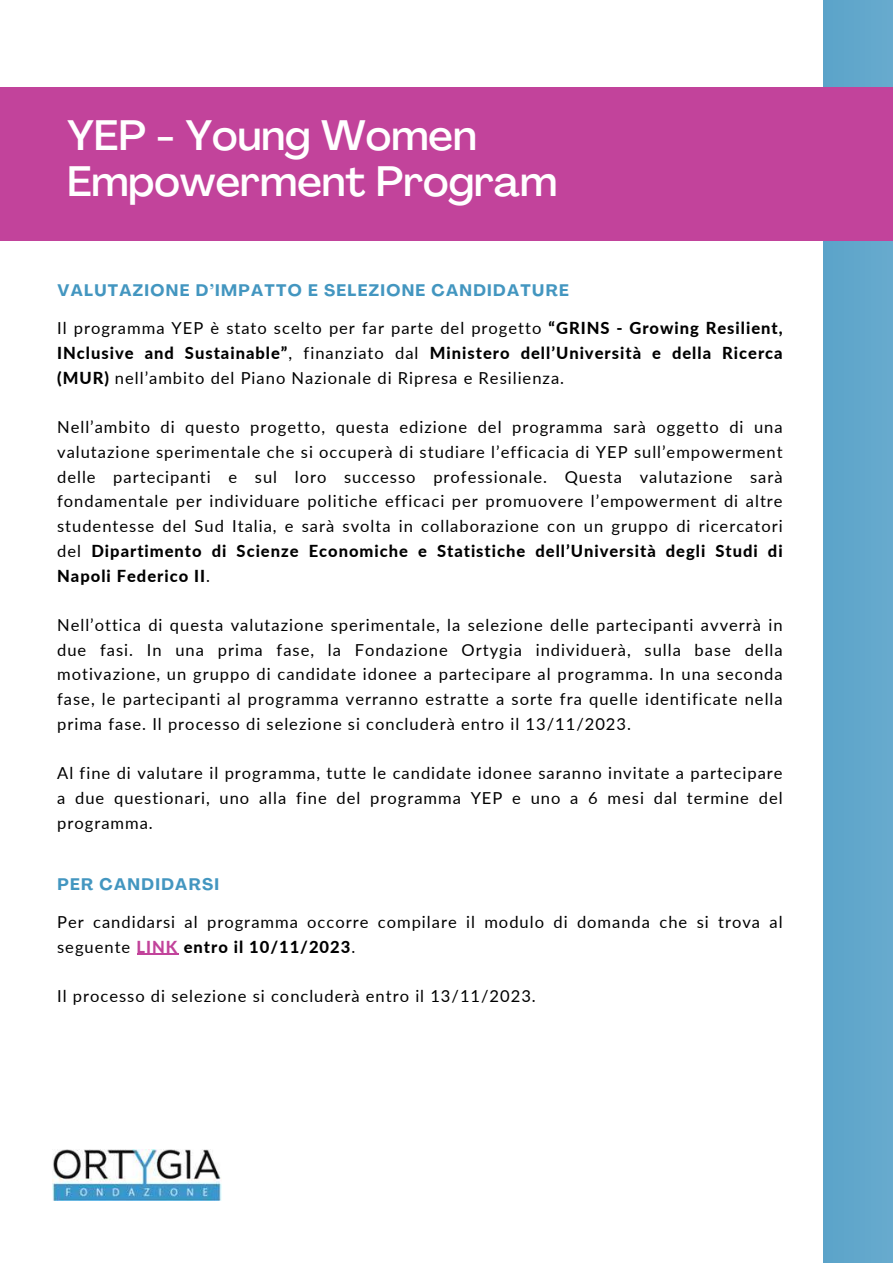
<style>
.page{position:relative;width:893px;height:1264px;background:#fff}
.page>*{position:absolute;margin:0;border:0;box-sizing:border-box;transform-origin:0 0}
.t1{font:500 42px/46px "Agrandir";color:#fff}
.t2{font:16.5px/24.8px "Lato";letter-spacing:.06em;color:#000;text-align:justify}
.t3{font:700 16.5px "Agrandir";letter-spacing:.08em;color:#4396c0}
.s1{font-weight:800}
.s2{font-weight:800;color:#c2439b}
</style>
<div class="page">
<div style="left:823px;top:0;width:69px;height:1262px;background:#61a7cb"></div>
<div style="left:0;top:87px;width:892px;height:153px;background:#c2439b"></div>
<img style="left:53px;top:1149px;width:169px;height:51px">
<hr style="left:137px;top:953px;width:41px;height:1px;background:#c2439b">
<h1 class="t1" style="left:67px;top:117px;width:491px">YEP - Young Women<br>Empowerment Program</h1>
<p class="t3" style="left:58px;top:284px;width:513px">VALUTAZIONE D’IMPATTO E SELEZIONE CANDIDATURE</p>
<p class="t2" style="left:57px;top:315px;width:727px">Il programma YEP è stato scelto per far parte del progetto <span class="s1">“GRINS - Growing Resilient, INclusive and Sustainable”</span>, finanziato dal <span class="s1">Ministero dell’Università e della Ricerca (MUR)</span> nell’ambito del Piano Nazionale di Ripresa e Resilienza.</p>
<p class="t2" style="left:57px;top:414px;width:727px">Nell’ambito di questo progetto, questa edizione del programma sarà oggetto di una valutazione sperimentale che si occuperà di studiare l’efficacia di YEP sull’empowerment delle partecipanti e sul loro successo professionale. Questa valutazione sarà fondamentale per individuare politiche efficaci per promuovere l’empowerment di altre studentesse del Sud Italia, e sarà svolta in collaborazione con un gruppo di ricercatori del <span class="s1">Dipartimento di Scienze Economiche e Statistiche dell’Università degli Studi di Napoli Federico II</span>.</p>
<p class="t2" style="left:57px;top:612px;width:727px">Nell’ottica di questa valutazione sperimentale, la selezione delle partecipanti avverrà in due fasi. In una prima fase, la Fondazione Ortygia individuerà, sulla base della motivazione, un gruppo di candidate idonee a partecipare al programma. In una seconda fase, le partecipanti al programma verranno estratte a sorte fra quelle identificate nella prima fase. Il processo di selezione si concluderà entro il 13/11/2023.</p>
<p class="t2" style="left:57px;top:760px;width:727px">Al fine di valutare il programma, tutte le candidate idonee saranno invitate a partecipare a due questionari, uno alla fine del programma YEP e uno a 6 mesi dal termine del programma.</p>
<p class="t3" style="left:58px;top:877px;width:163px">PER CANDIDARSI</p>
<p class="t2" style="left:57px;top:909px;width:727px">Per candidarsi al programma occorre compilare il modulo di domanda che si trova al seguente <span class="s2">LINK</span> <span class="s1">entro il 10/11/2023</span>.</p>
<p class="t2" style="left:57px;top:983px;width:480px">Il processo di selezione si concluderà entro il 13/11/2023.</p>
</div>
